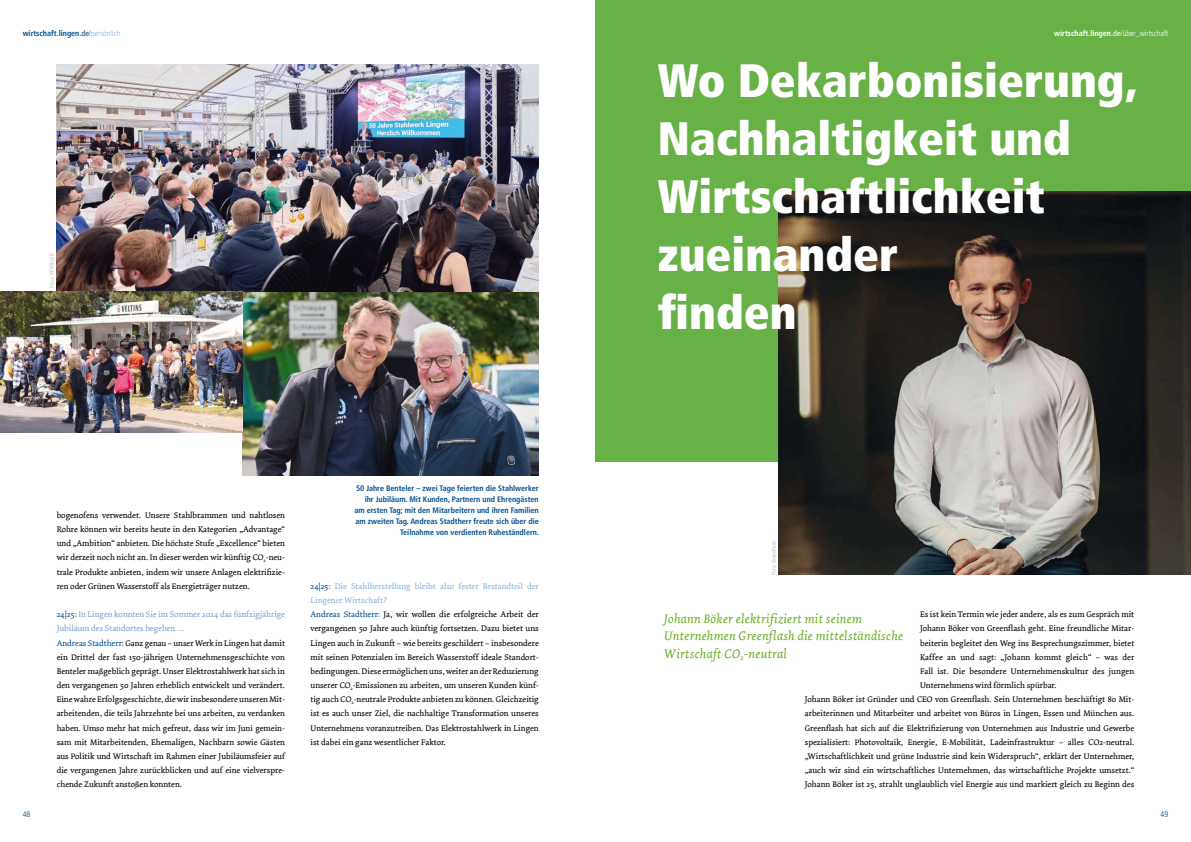
<style>
.page{position:relative;width:1191px;height:842px;background:#fff}
.page>*{position:absolute;margin:0;border:0;box-sizing:border-box;transform-origin:0 0}
.t1{font:900 condensed 46.9px/58px "Frutiger LT Com";color:#fff}
.t2{font:italic 13px/17.5px "Dolly";letter-spacing:.02em;color:#6ab023}
.t3{font:8.5px/14.2px "Dolly";color:#000}
.t4{font:700 condensed 8px/11px "Frutiger LT Com";color:#005091;text-align:right}
.t5{font:700 condensed 8px "Frutiger LT Com";color:#fff}
.t6{font:300 condensed 8px "Frutiger LT Com";color:#005091}
.t7{font:condensed 5.5px "Frutiger LT Com";color:#bcbdbf}
.s1{font-weight:400}
.s2{font-weight:300}
.s3{font-weight:300;color:#89b5dd}
.s4{color:#005091}
.s5{color:#7ea2d1}
.s6{color:#89b5dd}
</style>
<div class="page">
<img style="left:242px;top:291px;width:297px;height:184px">
<img style="left:57px;top:64px;width:482px;height:227px">
<img style="left:0;top:291px;width:242px;height:142px">
<div style="left:595px;top:0;width:596px;height:461px;background:#67b147"></div>
<img style="left:778px;top:192px;width:413px;height:383px">
<p class="t4" style="left:23px;top:28px;width:99px">wirtschaft.lingen.<span class="s1">de</span><span class="s2">/</span><span class="s3">persönlich</span></p>
<p class="t7" style="left:49px;top:288px;width:36px;rotate:-90deg">Fotos: BENTELER</p>
<p class="t6" style="left:23px;top:809px;width:9px">48</p>
<p class="t3" style="left:57px;top:508px;width:230px;text-align:justify">bogenofens verwendet. Unsere Stahlbrammen und nahtlosen Rohre können wir bereits heute in den Kategorien „Advantage“ und „Ambition“ anbieten. Die höchste Stufe „Excellence“ bieten wir derzeit noch nicht an. In dieser werden wir künftig CO<sub>2</sub>-neu&shy;trale Produkte anbieten, indem wir unsere Anlagen elektrifizie&shy;ren oder Grünen Wasserstoff als Energieträger nutzen.</p>
<p class="t3" style="left:57px;top:607px;width:230px"><span class="s4">24|25:</span> <span class="s5">In Lingen konnten Sie im Sommer 2024 das fünfzigjährige Jubiläum des Standortes begehen …<br></span><span class="s4">Andreas Stadtherr:</span> Ganz genau – unser Werk in Lingen hat damit ein Drittel der fast 150-jährigen Unternehmensgeschichte von Benteler maßgeblich geprägt. Unser Elektrostahlwerk hat sich in den vergangenen 50 Jahren erheblich entwickelt und verändert.<br>Eine wahre Erfolgsgeschichte, die wir insbesondere unseren Mit&shy;arbeitenden, die teils Jahrzehnte bei uns arbeiten, zu verdanken haben. Umso mehr hat mich gefreut, dass wir im Juni gemein&shy;sam mit Mitarbeitenden, Ehemaligen, Nachbarn sowie Gästen aus Politik und Wirtschaft im Rahmen einer Jubiläumsfeier auf die vergangenen Jahre zurückblicken und auf eine vielverspre&shy;chende Zukunft anstoßen konnten.</p>
<p class="t4" style="left:354px;top:483px;width:186px">50 Jahre Benteler – zwei Tage feierten die Stahlwerker ihr Jubiläum. Mit Kunden, Partnern und Ehrengästen am ersten Tag; mit den Mitarbeitern und ihren Familien am zweiten Tag. Andreas Stadtherr freute sich über die Teilnahme von verdienten Ruheständlern.</p>
<p class="t3" style="left:310px;top:579px;width:230px"><span class="s4">24|25:</span> <span class="s6">Die Stahlherstellung bleibt also fester Bestandteil der Lingener Wirtschaft?<br></span><span class="s4">Andreas Stadtherr:</span> Ja, wir wollen die erfolgreiche Arbeit der vergangenen 50 Jahre auch künftig fortsetzen. Dazu bietet uns Lingen auch in Zukunft – wie bereits geschildert – insbesondere mit seinen Potenzialen im Bereich Wasserstoff ideale Standort&shy;bedingungen. Diese ermöglichen uns, weiter an der Reduzierung unserer CO<sub>2</sub>-Emissionen zu arbeiten, um unseren Kunden künf&shy;tig auch CO<sub>2</sub>-neutrale Produkte anbieten zu können. Gleichzeitig ist es auch unser Ziel, die nachhaltige Transformation unseres Unternehmens voranzutreiben. Das Elektrostahlwerk in Lingen ist dabei ein ganz wesentlicher Faktor.</p>
<p class="t5" style="left:1054px;top:28px;width:115px">wirtschaft.lingen.<span class="s1">de</span><span class="s2">/über_wirtschaft</span></p>
<h1 class="t1" style="left:658px;top:52px;width:480px">Wo Dekarbonisierung,<br>Nachhaltigkeit und<br>Wirtschaftlichkeit zueinander<br>finden</h1>
<p class="t7" style="left:770px;top:575px;width:36px;rotate:-90deg">Foto: Greenflash</p>
<h2 class="t2" style="left:664px;top:610px;width:240px">Johann Böker elektrifiziert mit seinem<br>Unternehmen Greenflash die mittelständische<br>Wirtschaft CO<sub>2</sub>-neutral</h2>
<p class="t3" style="left:920px;top:607px;width:216px">Es ist kein Termin wie jeder andere, als es zum Gespräch mit</p>
<p class="t3" style="left:920px;top:622px;width:216px">Johann Böker von Greenflash geht. Eine freundliche Mitar-</p>
<p class="t3" style="left:920px;top:636px;width:216px">beiterin begleitet den Weg ins Besprechungszimmer, bietet</p>
<p class="t3" style="left:920px;top:650px;width:216px">Kaffee an und sagt: „Johann kommt gleich“ – was der</p>
<p class="t3" style="left:920px;top:664px;width:216px">Fall ist. Die besondere Unternehmenskultur des jungen</p>
<p class="t3" style="left:920px;top:678px;width:138px">Unternehmens wird förmlich spürbar.</p>
<p class="t3" style="left:805px;top:692px;width:331px">Johann Böker ist Gründer und CEO von Greenflash. Sein Unternehmen beschäftigt 80 Mit-</p>
<p class="t3" style="left:805px;top:707px;width:331px">arbeiterinnen und Mitarbeiter und arbeitet von Büros in Lingen, Essen und München aus.</p>
<p class="t3" style="left:805px;top:721px;width:331px">Greenflash hat sich auf die Elektrifizierung von Unternehmen aus Industrie und Gewerbe</p>
<p class="t3" style="left:805px;top:735px;width:331px">spezialisiert: Photovoltaik, Energie, E-Mobilität, Ladeinfrastruktur – alles CO2-neutral.</p>
<p class="t3" style="left:805px;top:749px;width:331px">„Wirtschaftlichkeit und grüne Industrie sind kein Widerspruch“, erklärt der Unternehmer,</p>
<p class="t3" style="left:805px;top:763px;width:331px">„auch wir sind ein wirtschaftliches Unternehmen, das wirtschaftliche Projekte umsetzt.“</p>
<p class="t3" style="left:805px;top:777px;width:331px">Johann Böker ist 25, strahlt unglaublich viel Energie aus und markiert gleich zu Beginn des</p>
<p class="t6" style="left:1160px;top:809px;width:9px">49</p>
</div>
